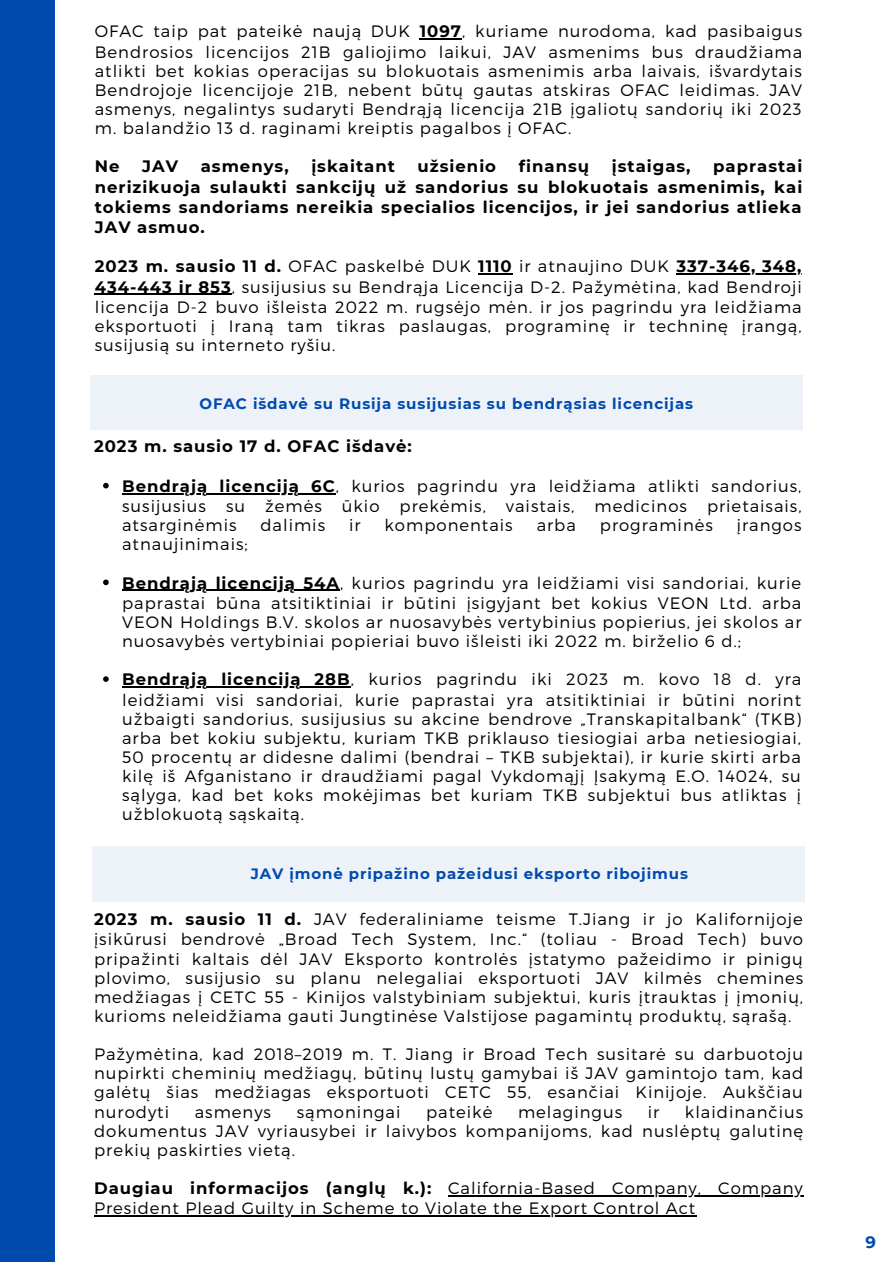
<style>
.page{position:relative;width:893px;height:1264px;background:#fff}
.page>*{position:absolute;margin:0;border:0;box-sizing:border-box;transform-origin:0 0}
.t1{font:300 16.5px/19.4px "Montserrat";letter-spacing:.06em;color:#000;text-align:justify}
.t2{font:700 16.5px/20.2px "Montserrat";letter-spacing:.06em;color:#000;text-align:justify}
.t3{font:700 16.5px "Montserrat";color:#004aad}
.t4{font:700 15px "Montserrat";letter-spacing:.06em;color:#004aad}
.s1{font-weight:700}
</style>
<div class="page">
<hr style="left:420px;top:38px;width:42px;height:2px;background:#000">
<hr style="left:478px;top:273px;width:34px;height:1px;background:#000">
<hr style="left:676px;top:273px;width:126px;height:1px;background:#000">
<hr style="left:95px;top:294px;width:137px;height:1px;background:#000">
<div style="left:0;top:0;width:54px;height:1261px;background:#004aad"></div>
<div style="left:90px;top:375px;width:713px;height:55px;background:#edf2f9"></div>
<svg style="left:103px;top:483px;width:6px;height:5px"></svg>
<hr style="left:122px;top:493px;width:214px;height:1px;background:#000">
<svg style="left:103px;top:579px;width:6px;height:6px"></svg>
<hr style="left:122px;top:589px;width:218px;height:2px;background:#000">
<svg style="left:103px;top:676px;width:6px;height:6px"></svg>
<hr style="left:122px;top:686px;width:229px;height:1px;background:#000">
<div style="left:92px;top:846px;width:713px;height:55px;background:#edf2f9"></div>
<hr style="left:448px;top:1195px;width:355px;height:1px;background:#000">
<hr style="left:94px;top:1215px;width:602px;height:1px;background:#000">
<p class="t1" style="left:95px;top:21px;width:708px">OFAC taip pat pateikė naują DUK <span class="s1">1097</span>, kuriame nurodoma, kad pasibaigus Bendrosios licencijos 21B galiojimo laikui, JAV asmenims bus draudžiama atlikti bet kokias operacijas su blokuotais asmenimis arba laivais, išvardytais Bendrojoje licencijoje 21B, nebent būtų gautas atskiras OFAC leidimas. JAV asmenys, negalintys sudaryti Bendrąją licencija 21B įgaliotų sandorių iki 2023 m. balandžio 13 d. raginami kreiptis pagalbos į OFAC.</p>
<p class="t2" style="left:95px;top:156px;width:26px">Ne</p>
<p class="t2" style="left:142px;top:156px;width:37px">JAV</p>
<p class="t2" style="left:201px;top:156px;width:89px">asmenys,</p>
<p class="t2" style="left:311px;top:156px;width:85px">įskaitant</p>
<p class="t2" style="left:417px;top:156px;width:80px">užsienio</p>
<p class="t2" style="left:518px;top:156px;width:72px">finansų</p>
<p class="t2" style="left:611px;top:156px;width:80px">įstaigas,</p>
<p class="t2" style="left:95px;top:156px;width:709px;text-indent:618px">paprastai nerizikuoja sulaukti sankcijų už sandorius su blokuotais asmenimis, kai tokiems sandoriams nereikia specialios licencijos, ir jei sandorius atlieka JAV asmuo.</p>
<p class="t1" style="left:95px;top:256px;width:708px"><span class="s1">2023 m. sausio 11 d.</span> OFAC paskelbė DUK <span class="s1">1110</span> ir atnaujino DUK <span class="s1">337-346, 348, 434-443 ir 853</span>, susijusius su Bendrąja Licencija D-2. Pažymėtina, kad Bendroji licencija D-2 buvo išleista 2022 m. rugsėjo mėn. ir jos pagrindu yra leidžiama eksportuoti į Iraną tam tikras paslaugas, programinę ir techninę įrangą, susijusią su interneto ryšiu.</p>
<p class="t4" style="left:199px;top:395px;width:495px">OFAC išdavė su Rusija susijusias su bendrąsias licencijas</p>
<p class="t2" style="left:94px;top:436px;width:319px">2023 m. sausio 17 d. OFAC išdavė:</p>
<p class="t1" style="left:122px;top:475px;width:681px"><span class="s1">Bendrąją licenciją 6C</span>, kurios pagrindu yra leidžiama atlikti sandorius, susijusius su žemės ūkio prekėmis, vaistais, medicinos prietaisais, atsarginėmis</p>
<p class="t1" style="left:260px;top:515px;width:66px">dalimis</p>
<p class="t1" style="left:349px;top:515px;width:13px">ir</p>
<p class="t1" style="left:384px;top:515px;width:130px">komponentais</p>
<p class="t1" style="left:536px;top:515px;width:41px">arba</p>
<p class="t1" style="left:600px;top:515px;width:115px">programinės</p>
<p class="t1" style="left:736px;top:515px;width:66px">įrangos</p>
<p class="t1" style="left:122px;top:534px;width:127px">atnaujinimais;</p>
<p class="t1" style="left:122px;top:572px;width:680px"><span class="s1">Bendrąją licenciją 54A</span>, kurios pagrindu yra leidžiami visi sandoriai, kurie paprastai būna atsitiktiniai ir būtini įsigyjant bet kokius VEON Ltd. arba VEON Holdings B.V. skolos ar nuosavybės vertybinius popierius, jei skolos ar nuosavybės vertybiniai popieriai buvo išleisti iki 2022 m. birželio 6 d.;</p>
<p class="t1" style="left:122px;top:669px;width:680px"><span class="s1">Bendrąją licenciją 28B</span>, kurios pagrindu iki 2023 m. kovo 18 d. yra leidžiami visi sandoriai, kurie paprastai yra atsitiktiniai ir būtini norint užbaigti sandorius, susijusius su akcine bendrove „Transkapitalbank“ (TKB) arba bet kokiu subjektu, kuriam TKB priklauso tiesiogiai arba netiesiogiai, 50 procentų ar didesne dalimi (bendrai – TKB subjektai), ir kurie skirti arba kilę iš Afganistano ir draudžiami pagal Vykdomąjį Įsakymą E.O. 14024, su sąlyga, kad bet koks mokėjimas bet kuriam TKB subjektui bus atliktas į užblokuotą sąskaitą.</p>
<p class="t4" style="left:251px;top:864px;width:438px">JAV įmonė pripažino pažeidusi eksporto ribojimus</p>
<p class="t1" style="left:94px;top:908px;width:710px"><span class="s1">2023 m. sausio 11 d.</span> JAV federaliniame teisme T.Jiang ir jo Kalifornijoje įsikūrusi bendrovė „Broad Tech System, Inc.“ (toliau - Broad Tech) buvo pripažinti kaltais dėl JAV Eksporto kontrolės įstatymo pažeidimo ir pinigų plovimo, susijusio su planu nelegaliai eksportuoti JAV kilmės chemines medžiagas į CETC 55 - Kinijos valstybiniam subjektui, kuris įtrauktas į įmonių, kurioms neleidžiama gauti Jungtinėse Valstijose pagamintų produktų, sąrašą.</p>
<p class="t1" style="left:94px;top:1043px;width:710px">Pažymėtina, kad 2018–2019 m. T. Jiang ir Broad Tech susitarė su darbuotoju nupirkti cheminių medžiagų, būtinų lustų gamybai iš JAV gamintojo tam, kad galėtų šias medžiagas eksportuoti CETC 55, esančiai Kinijoje. Aukščiau nurodyti</p>
<p class="t1" style="left:94px;top:1101px;width:710px;text-indent:591px">klaidinančius dokumentus JAV vyriausybei ir laivybos kompanijoms, kad nuslėptų galutinę prekių paskirties vietą.</p>
<p class="t1" style="left:94px;top:1177px;width:710px;line-height:20.2px"><span class="s1">Daugiau informacijos (anglų k.):</span> California-Based Company, Company<br>President Plead Guilty in Scheme to Violate the Export Control Act</p>
<p class="t1" style="left:195px;top:1101px;width:78px">asmenys</p>
<p class="t1" style="left:297px;top:1101px;width:105px">sąmoningai</p>
<p class="t1" style="left:426px;top:1101px;width:68px">pateikė</p>
<p class="t1" style="left:518px;top:1101px;width:106px">melagingus</p>
<p class="t1" style="left:647px;top:1101px;width:13px">ir</p>
<p class="t3" style="left:865px;top:1231px;width:12px">9</p>
</div>
